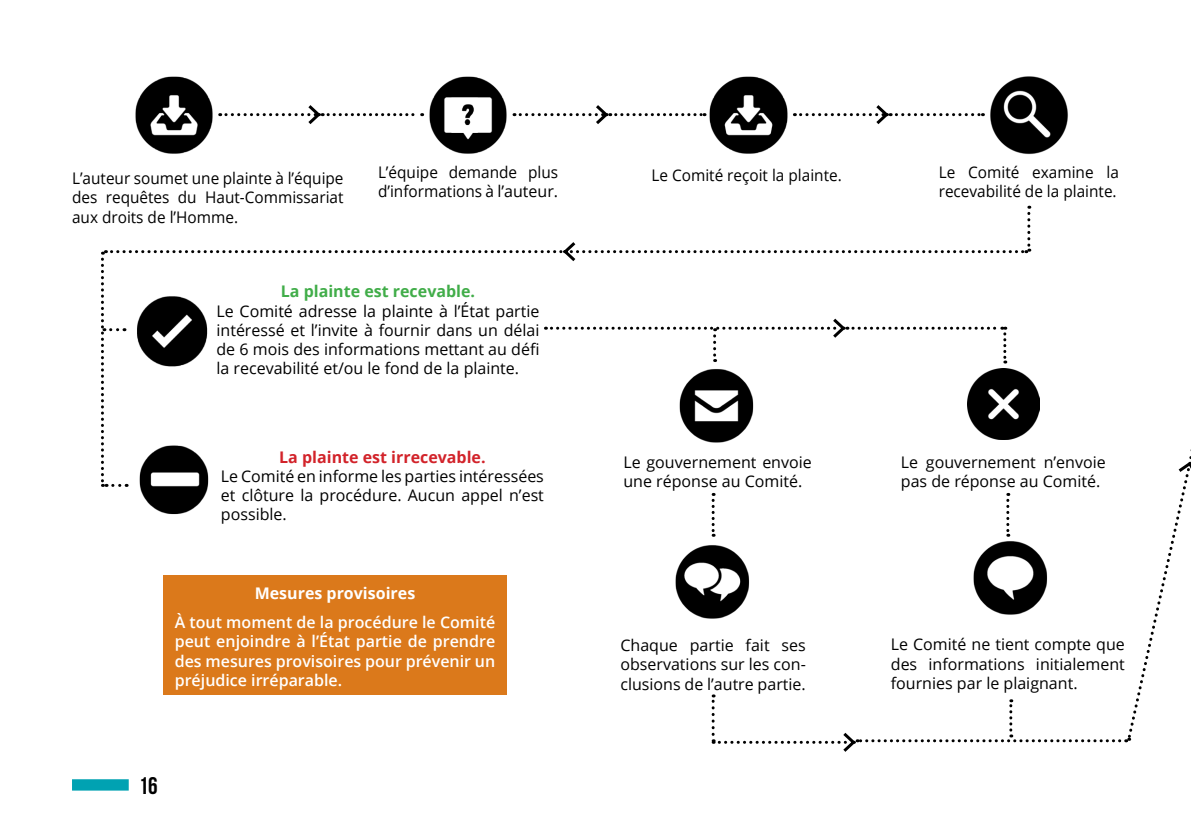
<style>
.page{position:relative;width:1191px;height:840px;background:#fff}
.page>*{position:absolute;margin:0;border:0;box-sizing:border-box;transform-origin:0 0}
.t1{font:24px "Bebas Neue";color:#000}
.t2{font:16px/19.2px "Open Sans";color:#000;text-align:justify}
.t3{font:16px/19.2px "Open Sans";color:#000;scale:.96 1}
.t4{font:600 16px/19.2px "Open Sans";color:#fff;text-align:justify}
.t5{font:700 16px "Open Sans";color:#d2232a}
.t6{font:700 16px "Open Sans";color:#41ad49}
.t7{font:700 16px "Open Sans";color:#fff}
</style>
<div class="page">
<img style="left:429px;top:76px;width:78px;height:78px">
<img style="left:706px;top:76px;width:82px;height:78px">
<img style="left:990px;top:76px;width:78px;height:79px">
<img style="left:1030px;top:379px;width:9px;height:50px">
<img style="left:135px;top:76px;width:78px;height:78px">
<img style="left:675px;top:545px;width:75px;height:74px">
<img style="left:973px;top:534px;width:75px;height:81px">
<img style="left:140px;top:486px;width:68px;height:29px">
<svg style="left:711px;top:492px;width:3px;height:44px"></svg>
<svg style="left:1006px;top:492px;width:3px;height:44px"></svg>
<div style="left:163px;top:575px;width:343px;height:119px;background:#db791b"></div>
<svg style="left:514px;top:105px;width:191px;height:19px"></svg>
<svg style="left:220px;top:105px;width:203px;height:19px"></svg>
<svg style="left:794px;top:105px;width:189px;height:19px"></svg>
<svg style="left:101px;top:205px;width:929px;height:281px"></svg>
<svg style="left:711px;top:694px;width:408px;height:58px"></svg>
<svg style="left:1125px;top:449px;width:66px;height:292px"></svg>
<div style="left:72px;top:778px;width:57px;height:12px;background:#00a2b2;border:2px solid #00a2b2"></div>
<p class="t3" style="left:72px;top:168px;width:284px;text-align:justify">L’auteur soumet une plainte à l’équipe des requêtes du Haut-Commissariat aux droits de l’Homme.</p>
<p class="t3" style="left:378px;top:162px;width:189px">L’équipe demande plus d’informations à l’auteur.</p>
<p class="t3" style="left:651px;top:165px;width:200px">Le Comité reçoit la plainte.</p>
<p class="t3" style="left:938px;top:162px;width:189px">Le Comité examine la recevabilité de la plainte.</p>
<p class="t6" style="left:281px;top:280px;width:196px">La plainte est recevable.</p>
<p class="t2" style="left:216px;top:300px;width:324px">Le Comité adresse la plainte à l’État partie intéressé et l’invite à fournir dans un délai de 6 mois des informations mettant au défi la recevabilité et/ou le fond de la plainte.</p>
<p class="t5" style="left:279px;top:445px;width:208px">La plainte est irrecevable.</p>
<p class="t2" style="left:221px;top:466px;width:324px">Le Comité en informe les parties intéressées et clôture la procédure. Aucun appel n’est possible.</p>
<p class="t7" style="left:255px;top:581px;width:162px">Mesures provisoires</p>
<p class="t4" style="left:175px;top:612px;width:322px">À tout moment de la procédure le Comité peut enjoindre à l’État partie de prendre des mesures provisoires pour prévenir un préjudice irréparable.</p>
<h1 class="t1" style="left:139px;top:772px;width:21px">16</h1>
<p class="t2" style="left:623px;top:451px;width:190px">Le gouvernement envoie une réponse au Comité.</p>
<p class="t2" style="left:901px;top:451px;width:206px">Le gouvernement n’envoie pas de réponse au Comité.</p>
<p class="t2" style="left:620px;top:635px;width:187px">Chaque partie fait ses observations sur les con&shy;clusions de l’autre partie.</p>
<p class="t2" style="left:891px;top:634px;width:235px">Le Comité ne tient compte que des informations initialement fournies par le plaignant.</p>
</div>
